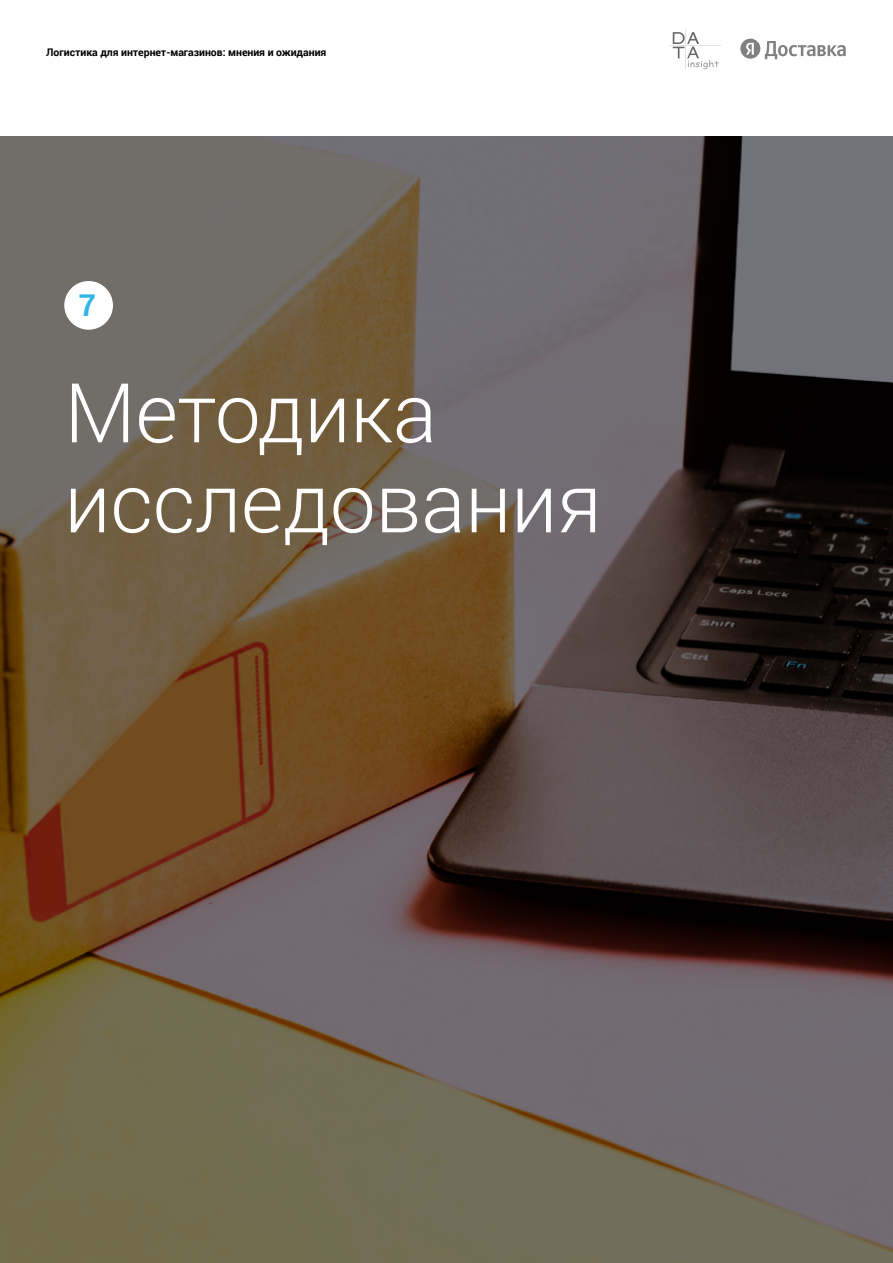
<style>
.page{position:relative;width:893px;height:1263px;background:#fff}
.page>*{position:absolute;margin:0;border:0;box-sizing:border-box;transform-origin:0 0}
.t1{font:300 82.5px/90px "Roboto";letter-spacing:-.005em;color:#fff}
.t2{font:700 30px "Roboto";color:#32b5e9}
.t3{font:700 10.5px "Roboto";letter-spacing:-.005em;color:#000}
</style>
<div class="page">
<svg style="left:669px;top:29px;width:177px;height:41px"></svg>
<img style="left:0;top:136px;width:893px;height:1127px">
<div style="left:64px;top:281px;width:49px;height:49px;background:#fff;border-radius:50%"></div>
<p class="t3" style="left:46px;top:45px;width:282px">Логистика для интернет-магазинов: мнения и ожидания</p>
<h2 class="t2" style="left:79px;top:284px;width:19px">7</h2>
<h1 class="t1" style="left:64px;top:365px;width:539px">Методика исследования</h1>
</div>
